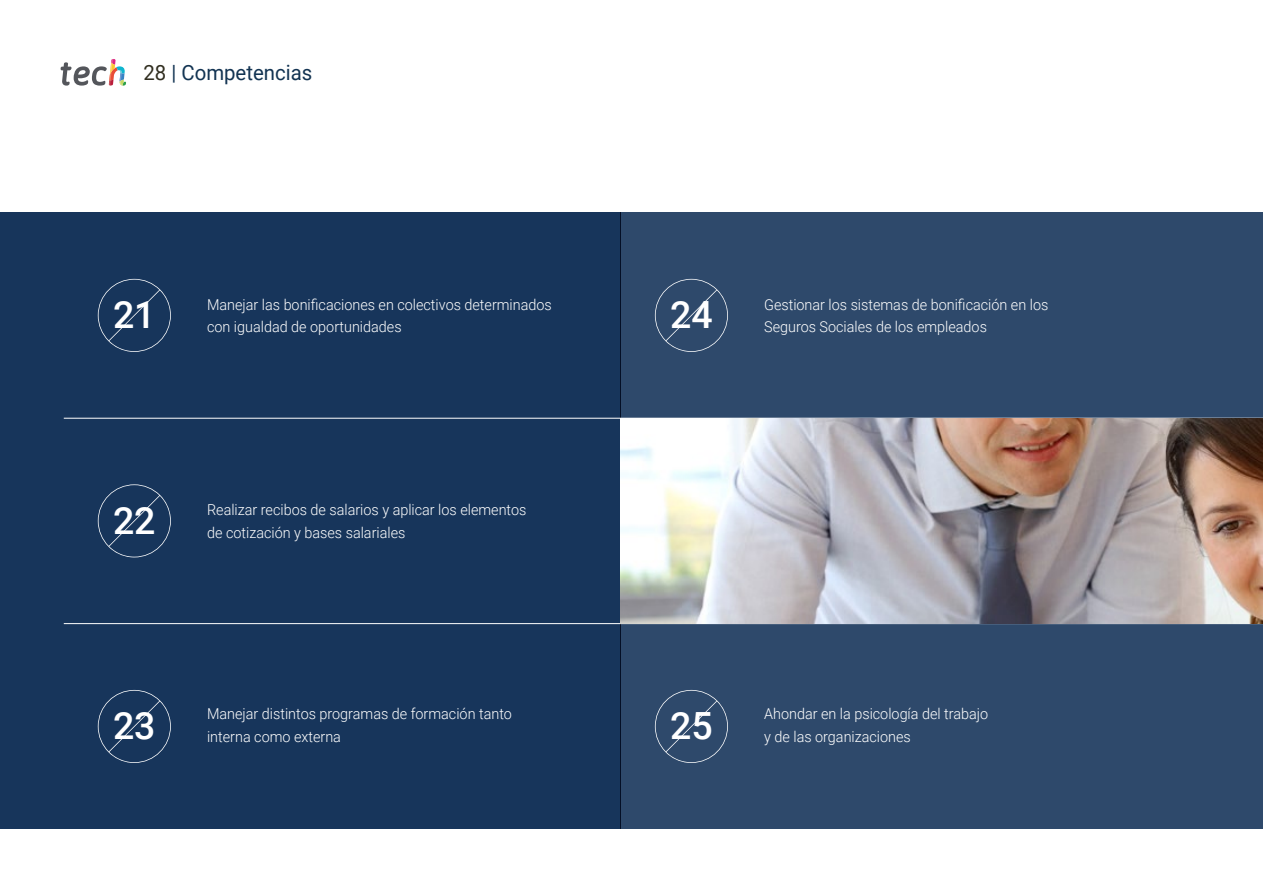
<style>
.page{position:relative;width:1263px;height:893px;background:#fff}
.page>*{position:absolute;margin:0;border:0;box-sizing:border-box;transform-origin:0 0}
.t1{font:500 37.5px "Roboto";color:#fff}
.t2{font:21px "Roboto";color:#123352}
.t3{font:300 15px/22.5px "Roboto";color:#fff;scale:.96 1}
.s1{color:#312e20}
</style>
<div class="page">
<div style="left:0;top:213px;width:621px;height:616px;background:#17355b"></div>
<div style="left:621px;top:213px;width:642px;height:616px;background:#2e496b"></div>
<svg style="left:98px;top:279px;width:73px;height:73px"></svg>
<svg style="left:98px;top:484px;width:73px;height:73px"></svg>
<svg style="left:98px;top:690px;width:73px;height:73px"></svg>
<svg style="left:655px;top:279px;width:73px;height:73px"></svg>
<svg style="left:655px;top:690px;width:73px;height:73px"></svg>
<hr style="left:64px;top:418px;width:1199px;height:1px;background:#fff">
<hr style="left:64px;top:623px;width:1199px;height:1px;background:#fff">
<img style="left:621px;top:418px;width:642px;height:206px">
<svg style="left:61px;top:59px;width:65px;height:27px"></svg>
<h2 class="t2" style="left:144px;top:57px;width:170px"><span class="s1">28</span> | Competencias</h2>
<h1 class="t1" style="left:113px;top:288px;width:44px">21</h1>
<p class="t3" style="left:207px;top:293px;width:361px">Manejar las bonificaciones en colectivos determinados con igualdad de oportunidades</p>
<h1 class="t1" style="left:113px;top:494px;width:44px">22</h1>
<p class="t3" style="left:207px;top:498px;width:334px">Realizar recibos de salarios y aplicar los elementos de cotización y bases salariales</p>
<h1 class="t1" style="left:113px;top:699px;width:44px">23</h1>
<p class="t3" style="left:207px;top:702px;width:319px">Manejar distintos programas de formación tanto interna como externa</p>
<h1 class="t1" style="left:670px;top:288px;width:44px">24</h1>
<p class="t3" style="left:764px;top:293px;width:298px">Gestionar los sistemas de bonificación en los<br>Seguros Sociales de los empleados</p>
<h1 class="t1" style="left:670px;top:699px;width:44px">25</h1>
<p class="t3" style="left:764px;top:702px;width:235px">Ahondar en la psicología del trabajo y de las organizaciones</p>
</div>
